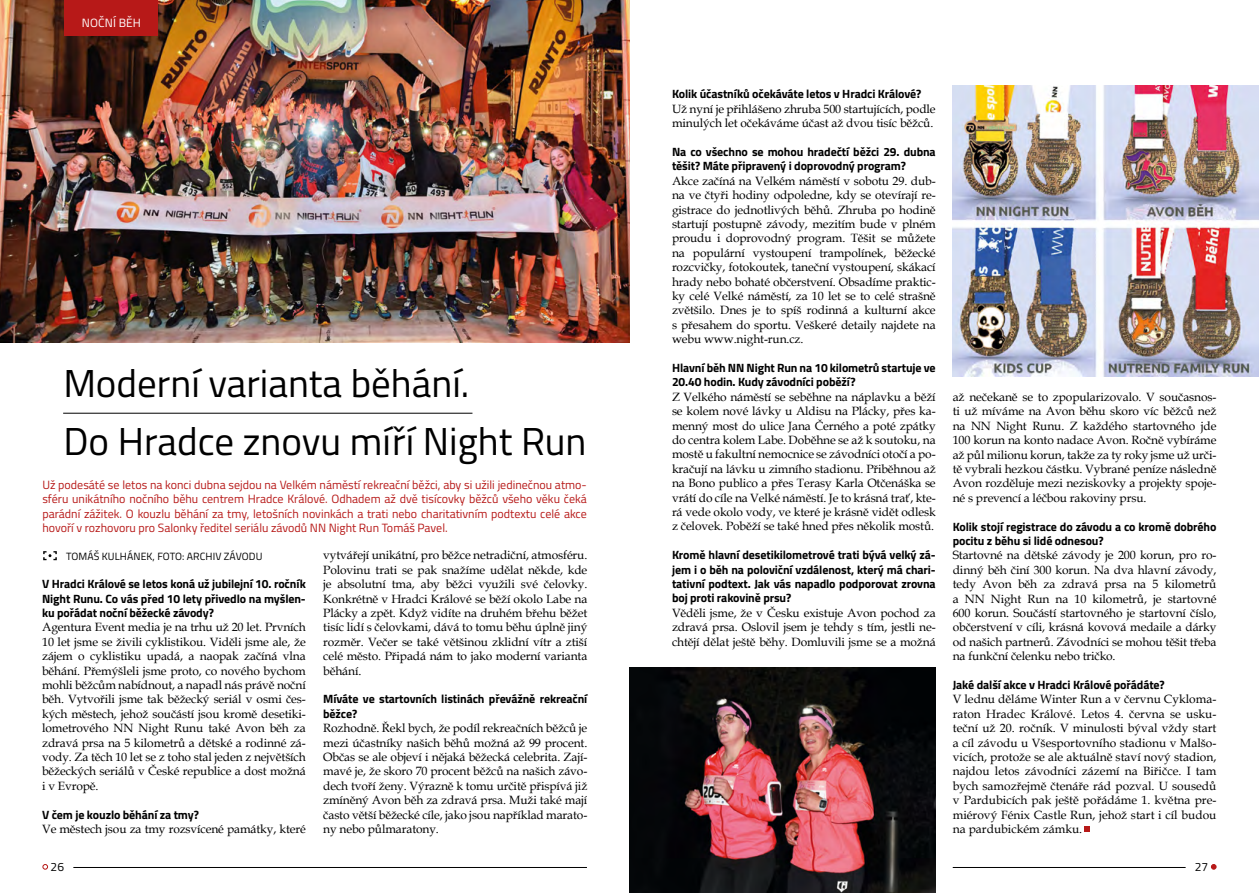
<style>
.page{position:relative;width:1259px;height:893px;background:#fff}
.page>*{position:absolute;margin:0;border:0;box-sizing:border-box;transform-origin:0 0}
.t1{font:39px/58.2px "Titillium Web";color:#000}
.t2{font:12px/14.4px "Book Antiqua";letter-spacing:-.01em;color:#000;text-align:justify}
.t3{font:700 12px/14.4px "Titillium";letter-spacing:-.01em;color:#000}
.t4{font:12px/14.4px "Titillium";color:#b71918;text-align:justify}
.t5{font:12px "Titillium Web";letter-spacing:.01em;color:#fff}
.t6{font:12px "Titillium Web";color:#000}
.t7{font:10.5px "Titillium Web";letter-spacing:.01em;color:#000}
</style>
<div class="page">
<svg style="left:43px;top:864px;width:5px;height:5px"></svg>
<svg style="left:1211px;top:864px;width:5px;height:5px"></svg>
<hr style="left:73px;top:867px;width:514px;height:1px;background:#000">
<hr style="left:952px;top:867px;width:233px;height:1px;background:#000">
<svg style="left:43px;top:551px;width:14px;height:9px"></svg>
<hr style="left:63px;top:413px;width:409px;height:1px;background:#000">
<img style="left:0;top:0;width:629px;height:342px">
<div style="left:65px;top:0;width:93px;height:35px;background:#b71918"></div>
<img style="left:952px;top:85px;width:307px;height:291px">
<img style="left:629px;top:668px;width:306px;height:225px">
<svg style="left:1084px;top:826px;width:6px;height:6px"></svg>
<p class="t5" style="left:82px;top:14px;width:61px">NOČNÍ BĚH</p>
<h1 class="t1" style="left:63px;top:352px;width:525px">Moderní varianta běhání.<br>Do Hradce znovu míří Night Run</h1>
<p class="t4" style="left:42px;top:477px;width:546px">Už podesáté se letos na konci dubna sejdou na Velkém náměstí rekreační běžci, aby si užili jedinečnou atmo&shy;sféru unikátního nočního běhu centrem Hradce Králové. Odhadem až dvě tisícovky běžců všeho věku čeká parádní zážitek. O kouzlu běhání za tmy, letošních novinkách a trati nebo charitativním podtextu celé akce hovoří v rozhovoru pro Salonky ředitel seriálu závodů NN Night Run Tomáš Pavel.</p>
<p class="t7" style="left:66px;top:549px;width:198px">TOMÁŠ KULHÁNEK, FOTO: ARCHIV ZÁVODU</p>
<p class="t3" style="left:42px;top:576px;width:265px;text-align:justify">V Hradci Králové se letos koná už jubilejní 10. ročník Night Runu. Co vás před 10 lety přivedlo na myšlen&shy;ku pořádat noční běžecké závody?</p>
<p class="t2" style="left:42px;top:620px;width:265px">Agentura Event media je na trhu už 20 let. Prvních 10 let jsme se živili cyklistikou. Viděli jsme ale, že zájem o cyklistiku upadá, a naopak začíná vlna běhání. Přemýšleli jsme proto, co nového bychom mohli běžcům nabídnout, a napadl nás právě noční běh. Vytvořili jsme tak běžecký seriál v osmi čes&shy;kých městech, jehož součástí jsou kromě desetiki&shy;lometrového NN Night Runu také Avon běh za zdravá prsa na 5 kilometrů a dětské a rodinné zá&shy;vody. Za těch 10 let se z toho stal jeden z největších běžeckých seriálů v České republice a dost možná i v Evropě.</p>
<p class="t3" style="left:42px;top:807px;width:158px">V čem je kouzlo běhání za tmy?</p>
<p class="t2" style="left:42px;top:821px;width:265px">Ve městech jsou za tmy rozsvícené památky, které</p>
<p class="t2" style="left:323px;top:548px;width:266px">vytvářejí unikátní, pro běžce netradiční, atmosféru.<br>Polovinu trati se pak snažíme udělat někde, kde je absolutní tma, aby běžci využili své čelovky.<br>Konkrétně v Hradci Králové se běží okolo Labe na Plácky a zpět. Když vidíte na druhém břehu běžet tisíc lidí s čelovkami, dává to tomu běhu úplně jiný rozměr. Večer se také většinou zklidní vítr a ztiší celé město. Připadá nám to jako moderní varianta běhání.</p>
<p class="t3" style="left:323px;top:691px;width:266px">Míváte ve startovních listinách převážně rekreační běžce?</p>
<p class="t2" style="left:323px;top:721px;width:266px">Rozhodně. Řekl bych, že podíl rekreačních běžců je mezi účastníky našich běhů možná až 99 procent.<br>Občas se ale objeví i nějaká běžecká celebrita. Zají&shy;mavé je, že skoro 70 procent běžců na našich závo&shy;dech tvoří ženy. Výrazně k tomu určitě přispívá již zmíněný Avon běh za zdravá prsa. Muži také mají často větší běžecké cíle, jako jsou například marato&shy;ny nebo půlmaratony.</p>
<p class="t3" style="left:672px;top:86px;width:251px">Kolik účastníků očekáváte letos v Hradci Králové?</p>
<p class="t2" style="left:672px;top:101px;width:265px">Už nyní je přihlášeno zhruba 500 startujících, podle minulých let očekáváme účast až dvou tisíc běžců.</p>
<p class="t3" style="left:672px;top:144px;width:265px">Na co všechno se mohou hradečtí běžci 29. dubna těšit? Máte připravený i doprovodný program?</p>
<p class="t2" style="left:672px;top:173px;width:265px">Akce začíná na Velkém náměstí v sobotu 29. dub&shy;na ve čtyři hodiny odpoledne, kdy se otevírají re&shy;gistrace do jednotlivých běhů. Zhruba po hodině startují postupně závody, mezitím bude v plném proudu i doprovodný program. Těšit se můžete na populární vystoupení trampolínek, běžecké rozcvičky, fotokoutek, taneční vystoupení, skákací hrady nebo bohaté občerstvení. Obsadíme praktic&shy;ky celé Velké náměstí, za 10 let se to celé strašně zvětšilo. Dnes je to spíš rodinná a kulturní akce s přesahem do sportu. Veškeré detaily najdete na webu www.night-run.cz.</p>
<p class="t3" style="left:672px;top:360px;width:265px">Hlavní běh NN Night Run na 10 kilometrů startuje ve<br>20.40 hodin. Kudy závodníci poběží?</p>
<p class="t2" style="left:672px;top:389px;width:265px">Z Velkého náměstí se seběhne na náplavku a běží se kolem nové lávky u Aldisu na Plácky, přes ka&shy;menný most do ulice Jana Černého a poté zpátky do centra kolem Labe. Doběhne se až k soutoku, na mostě u fakultní nemocnice se závodníci otočí a po&shy;kračují na lávku u zimního stadionu. Přiběhnou až na Bono publico a přes Terasy Karla Otčenáška se vrátí do cíle na Velké náměstí. Je to krásná trať, kte&shy;rá vede okolo vody, ve které je krásně vidět odlesk z čelovek. Poběží se také hned přes několik mostů.</p>
<p class="t3" style="left:672px;top:547px;width:265px;text-align:justify">Kromě hlavní desetikilometrové trati bývá velký zá&shy;jem i o běh na poloviční vzdálenost, který má chari&shy;tativní podtext. Jak vás napadlo podporovat zrovna boj proti rakovině prsu?</p>
<p class="t2" style="left:672px;top:605px;width:265px">Věděli jsme, že v Česku existuje Avon pochod za zdravá prsa. Oslovil jsem je tehdy s tím, jestli ne&shy;chtějí dělat ještě běhy. Domluvili jsme se a možná</p>
<p class="t2" style="left:952px;top:389px;width:265px">až nečekaně se to zpopularizovalo. V současnos&shy;ti už míváme na Avon běhu skoro víc běžců než na NN Night Runu. Z každého startovného jde 100 korun na konto nadace Avon. Ročně vybíráme až půl milionu korun, takže za ty roky jsme už urči&shy;tě vybrali hezkou částku. Vybrané peníze následně Avon rozděluje mezi neziskovky a projekty spoje&shy;né s prevencí a léčbou rakoviny prsu.</p>
<p class="t3" style="left:952px;top:519px;width:265px">Kolik stojí registrace do závodu a co kromě dobrého pocitu z běhu si lidé odnesou?</p>
<p class="t2" style="left:952px;top:548px;width:265px">Startovné na dětské závody je 200 korun, pro ro&shy;dinný běh činí 300 korun. Na dva hlavní závody, tedy Avon běh za zdravá prsa na 5 kilometrů a NN Night Run na 10 kilometrů, je startovné 600 korun. Součástí startovného je startovní číslo, občerstvení v cíli, krásná kovová medaile a dárky od našich partnerů. Závodníci se mohou těšit třeba na funkční čelenku nebo tričko.</p>
<p class="t3" style="left:952px;top:677px;width:213px">Jaké další akce v Hradci Králové pořádáte?</p>
<p class="t2" style="left:952px;top:692px;width:265px">V lednu děláme Winter Run a v červnu Cykloma&shy;raton Hradec Králové. Letos 4. června se usku&shy;teční už 20. ročník. V minulosti býval vždy start a cíl závodu u Všesportovního stadionu v Malšo&shy;vicích, protože se ale aktuálně staví nový stadion, najdou letos závodníci zázemí na Biřičce. I tam bych samozřejmě čtenáře rád pozval. U sousedů v Pardubicích pak ještě pořádáme 1. května pre&shy;miérový Fénix Castle Run, jehož start i cíl budou na pardubickém zámku.</p>
<p class="t6" style="left:51px;top:858px;width:15px">26</p>
<p class="t6" style="left:1195px;top:858px;width:15px">27</p>
</div>
